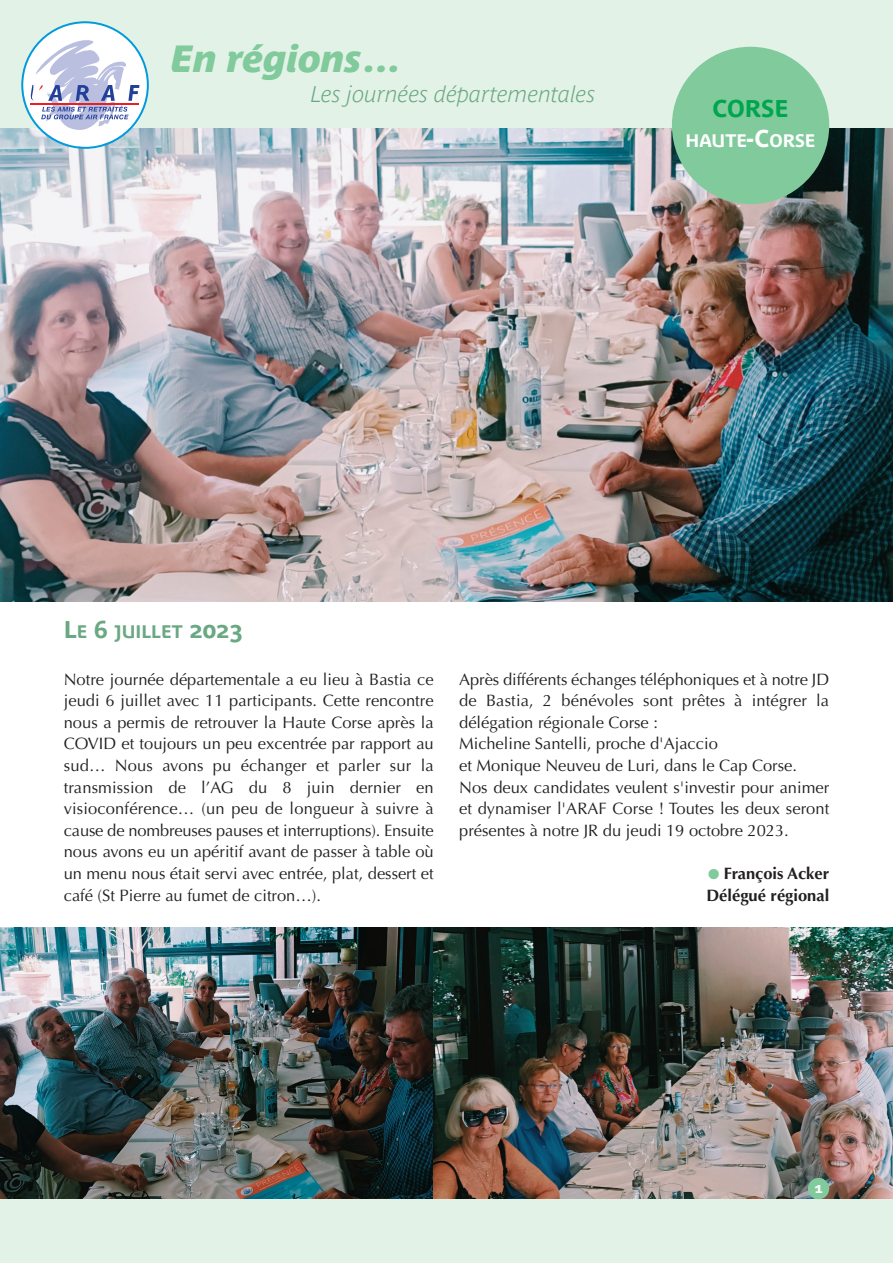
<style>
.page{position:relative;width:893px;height:1263px;background:#fff}
.page>*{position:absolute;margin:0;border:0;box-sizing:border-box;transform-origin:0 0}
.t1{font:italic 37.5px "Parisine Plus Sombre";color:#80ca9c}
.t2{font:700 24px "Parisine Plus";letter-spacing:-.005em;color:#00a54f}
.t3{font:italic 700 22.5px "Parisine Plus Clair";color:#6aa883}
.t4{font:700 18px "Parisine Plus";color:#6aa883}
.t5{font:700 18px "Parisine Plus";color:#fff}
.t6{font:16.5px/21.6px "Optima";color:#231f20;text-align:justify}
.t7{font:700 16.5px/21.6px "Optima";color:#231f20}
.t8{font:700 15px "Parisine Plus";color:#fff}
.s1{font-size:24px}
.s2{color:#80ca9c}
</style>
<div class="page">
<img style="left:0;top:927px;width:434px;height:272px">
<img style="left:434px;top:927px;width:459px;height:272px">
<img style="left:0;top:128px;width:893px;height:473px">
<div style="left:0;top:1199px;width:893px;height:64px;background:#e3f2e7"></div>
<div style="left:0;top:0;width:893px;height:128px;background:#e3f2e7"></div>
<div style="left:672px;top:47px;width:157px;height:157px;background:#80ca9c;border-radius:50%"></div>
<div style="left:808px;top:1178px;width:21px;height:21px;background:#80ca9c;border-radius:50%"></div>
<svg style="left:21px;top:21px;width:128px;height:128px"></svg>
<h1 class="t1" style="left:172px;top:45px;width:232px">En régions…</h1>
<h3 class="t3" style="left:311px;top:86px;width:286px">Les journées départementales</h3>
<h2 class="t2" style="left:712px;top:99px;width:78px">CORSE</h2>
<p class="t5" style="left:685px;top:134px;width:131px">HAUTE<span class="s1">-C</span>ORSE</p>
<p class="t4" style="left:64px;top:625px;width:181px"><span class="s1">L</span>E <span class="s1">6</span> JUILLET <span class="s1">2023</span></p>
<p class="t6" style="left:64px;top:670px;width:371px">Notre journée départementale a eu lieu à Bastia ce jeudi 6 juillet avec 11 participants. Cette rencontre nous a permis de retrouver la Haute Corse après la COVID et toujours un peu excentrée par rapport au sud… Nous avons pu échanger et parler sur la transmission de l’AG du 8 juin dernier en visioconférence… (un peu de longueur à suivre à cause de nombreuses pauses et interruptions). Ensuite nous avons eu un apéritif avant de passer à table où un menu nous était servi avec entrée, plat, dessert et café (St Pierre au fumet de citron…).</p>
<p class="t6" style="left:459px;top:670px;width:371px;text-align:left">Après différents échanges téléphoniques et à notre JD de Bastia, 2 bénévoles sont prêtes à intégrer la délégation régionale Corse :<br>Micheline Santelli, proche d'Ajaccio<br>et Monique Neuveu de Luri, dans le Cap Corse.<br>Nos deux candidates veulent s'investir pour animer et dynamiser l'ARAF Corse ! Toutes les deux seront présentes à notre JR du jeudi 19 octobre 2023.</p>
<p class="t7" style="left:706px;top:864px;width:124px"><span class="s2">●</span> François Acker<br>Délégué régional</p>
<p class="t8" style="left:814px;top:1181px;width:10px">1</p>
</div>
